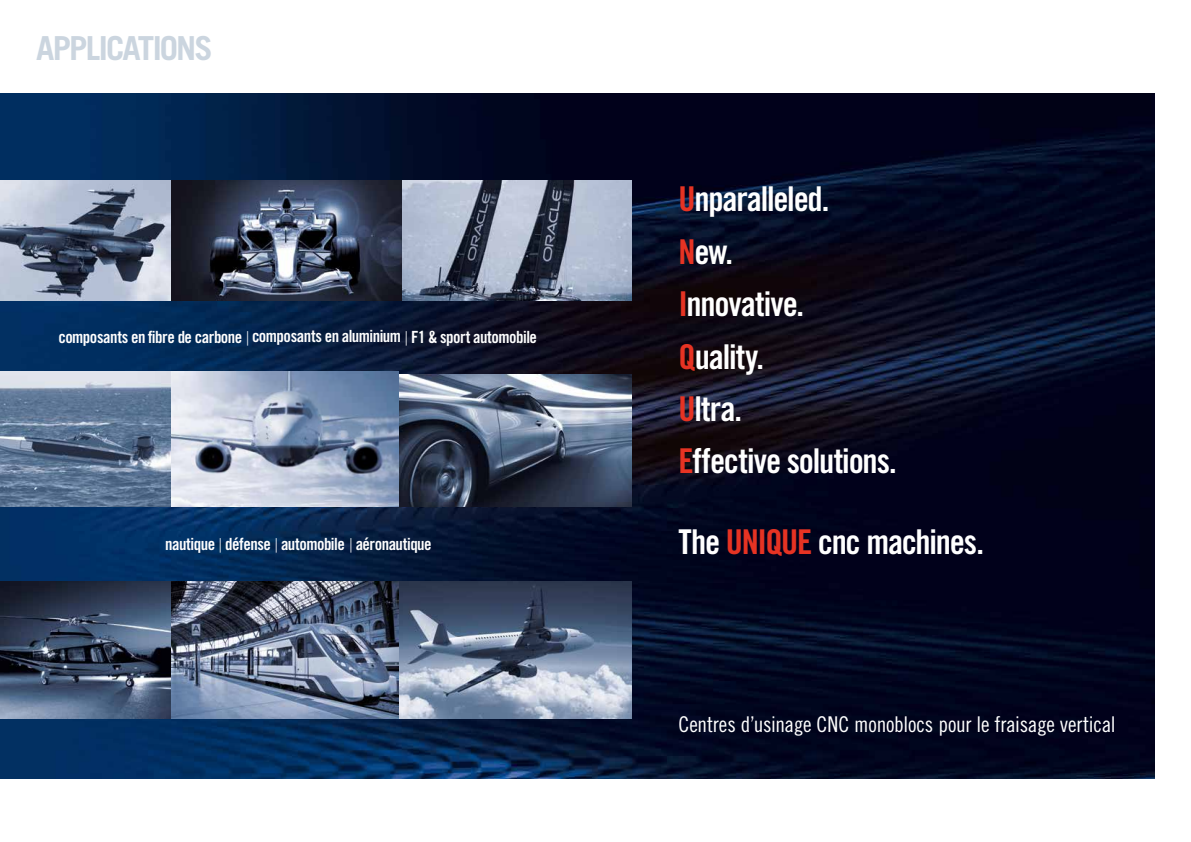
<style>
.page{position:relative;width:1191px;height:842px;background:#fff}
.page>*{position:absolute;margin:0;border:0;box-sizing:border-box;transform-origin:0 0}
.t1{font:34.2px/52.4px "Trade Gothic LT Std Bd Cn 20";letter-spacing:-.035em;color:#fff}
.t2{font:700 33.1px "Trade Gothic LT Std";letter-spacing:-.055em;color:#cbd5df}
.t3{font:21.7px "Trade Gothic LT Std Cn 18";letter-spacing:-.01em;color:#fff}
.t4{font:16.8px "Trade Gothic LT Std Bd Cn 20";letter-spacing:-.03em;color:#fff}
.s1{font-family:"Trade Gothic LT Std Cn 18 Obl";font-size:13px}
.s2{color:#e63323}
</style>
<div class="page">
<img style="left:0;top:94px;width:1154px;height:685px">
<img style="left:0;top:581px;width:631px;height:138px">
<img style="left:399px;top:375px;width:232px;height:131px">
<img style="left:0;top:372px;width:399px;height:134px">
<img style="left:0;top:180px;width:631px;height:121px">
<h2 class="t2" style="left:36px;top:28px;width:178px">APPLICATIONS</h2>
<p class="t4" style="left:58px;top:327px;width:480px">composants en fibre de carbone <span class="s1">|</span> composants en aluminium <span class="s1">|</span> F1 &amp; sport automobile</p>
<p class="t4" style="left:165px;top:534px;width:268px">nautique <span class="s1">|</span> défense <span class="s1">|</span> automobile <span class="s1">|</span> aéronautique</p>
<h1 class="t1" style="left:678px;top:172px;width:220px"><span class="s2">U</span>nparalleled.<br><span class="s2">N</span>ew.<br><span class="s2">I</span>nnovative.<br><span class="s2">Q</span>uality.<br><span class="s2">U</span>ltra.<br><span class="s2">E</span>ffective solutions.</h1>
<h1 class="t1" style="left:678px;top:515px;width:307px">The <span class="s2">UNIQUE</span> cnc machines.</h1>
<p class="t3" style="left:678px;top:711px;width:438px">Centres d’usinage CNC monoblocs pour le fraisage vertical</p>
</div>
